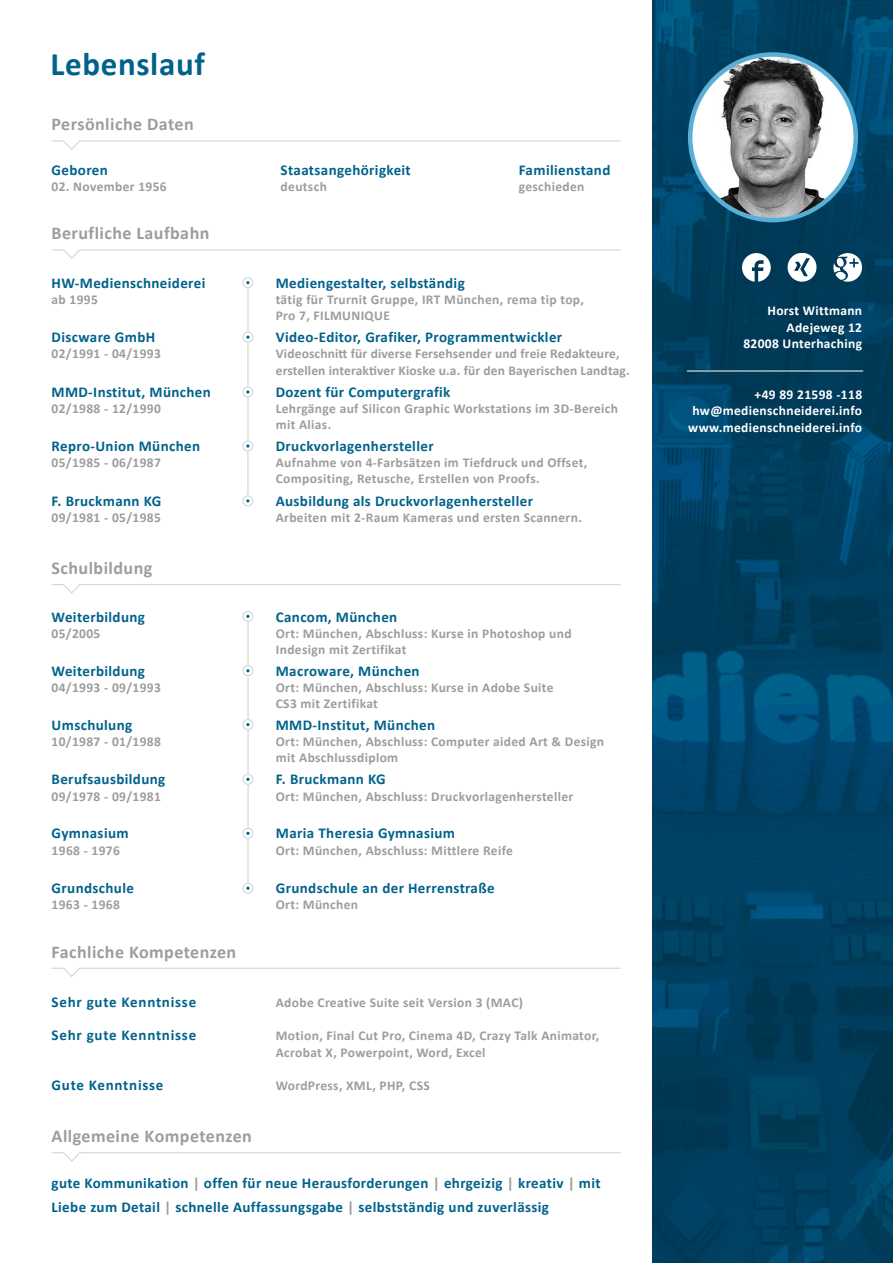
<style>
.page{position:relative;width:893px;height:1263px;background:#fff}
.page>*{position:absolute;margin:0;border:0;box-sizing:border-box;transform-origin:0 0}
.t1{font:700 33px "Calibri";letter-spacing:.02em;color:#00628b}
.t2{font:700 18px "Calibri";letter-spacing:.025em;color:#9d9d9c}
.t3{font:700 15px/24px "Calibri";letter-spacing:.025em;color:#00628b}
.t4{font:700 15px "Calibri";letter-spacing:.05em;color:#00628b}
.t5{font:700 13.5px/16.2px "Calibri";letter-spacing:.025em;color:#9d9d9c}
.t6{font:700 13.5px/16.2px "Calibri";letter-spacing:.025em;color:#fff;text-align:right}
.s1{color:#9d9d9c}
</style>
<div class="page">
<img style="left:653px;top:0;width:240px;height:1263px">
<img style="left:690px;top:56px;width:166px;height:164px">
<div style="left:688px;top:52px;width:170px;height:170px;border:4px solid #5aafd7;border-radius:50%"></div>
<svg style="left:833px;top:253px;width:29px;height:29px"></svg>
<svg style="left:742px;top:253px;width:29px;height:29px"></svg>
<svg style="left:788px;top:253px;width:28px;height:29px"></svg>
<hr style="left:687px;top:371px;width:176px;height:1px;background:#fff">
<div style="left:243px;top:277px;width:10px;height:11px;border:1px solid #d0d0d0;border-radius:50%"></div>
<div style="left:243px;top:332px;width:10px;height:10px;border:1px solid #d0d0d0;border-radius:50%"></div>
<div style="left:243px;top:387px;width:10px;height:10px;border:1px solid #d0d0d0;border-radius:50%"></div>
<div style="left:243px;top:774px;width:10px;height:11px;border:1px solid #d0d0d0;border-radius:50%"></div>
<div style="left:243px;top:719px;width:10px;height:11px;border:1px solid #d0d0d0;border-radius:50%"></div>
<div style="left:243px;top:665px;width:10px;height:11px;border:1px solid #d0d0d0;border-radius:50%"></div>
<div style="left:243px;top:611px;width:10px;height:11px;border:1px solid #d0d0d0;border-radius:50%"></div>
<div style="left:243px;top:441px;width:10px;height:10px;border:1px solid #d0d0d0;border-radius:50%"></div>
<div style="left:243px;top:828px;width:10px;height:11px;border:1px solid #d0d0d0;border-radius:50%"></div>
<div style="left:243px;top:496px;width:10px;height:10px;border:1px solid #d0d0d0;border-radius:50%"></div>
<div style="left:243px;top:883px;width:10px;height:10px;border:1px solid #d0d0d0;border-radius:50%"></div>
<svg style="left:246px;top:778px;width:4px;height:3px"></svg>
<svg style="left:246px;top:723px;width:4px;height:3px"></svg>
<svg style="left:246px;top:615px;width:4px;height:3px"></svg>
<svg style="left:246px;top:832px;width:4px;height:3px"></svg>
<svg style="left:246px;top:886px;width:4px;height:4px"></svg>
<svg style="left:51px;top:140px;width:570px;height:10px"></svg>
<svg style="left:51px;top:249px;width:570px;height:10px"></svg>
<svg style="left:51px;top:584px;width:570px;height:10px"></svg>
<svg style="left:51px;top:967px;width:570px;height:10px"></svg>
<svg style="left:52px;top:1152px;width:569px;height:10px"></svg>
<hr style="left:248px;top:288px;width:1px;height:44px;background:#d0d0d0">
<hr style="left:248px;top:342px;width:1px;height:45px;background:#d0d0d0">
<hr style="left:248px;top:396px;width:1px;height:45px;background:#d0d0d0">
<hr style="left:248px;top:784px;width:1px;height:44px;background:#d0d0d0">
<hr style="left:248px;top:729px;width:1px;height:45px;background:#d0d0d0">
<hr style="left:248px;top:675px;width:1px;height:45px;background:#d0d0d0">
<hr style="left:248px;top:621px;width:1px;height:45px;background:#d0d0d0">
<hr style="left:248px;top:451px;width:1px;height:45px;background:#d0d0d0">
<hr style="left:248px;top:839px;width:1px;height:44px;background:#d0d0d0">
<h1 class="t1" style="left:51px;top:43px;width:156px">Lebenslauf</h1>
<h2 class="t2" style="left:52px;top:113px;width:144px">Persönliche Daten</h2>
<p class="t3" style="left:52px;top:157px;width:58px">Geboren</p>
<p class="t5" style="left:52px;top:177px;width:117px">02. November 1956</p>
<h2 class="t2" style="left:52px;top:222px;width:159px">Berufliche Laufbahn</h2>
<p class="t3" style="left:52px;top:270px;width:155px">HW-Medienschneiderei</p>
<p class="t5" style="left:52px;top:291px;width:48px">ab 1995</p>
<p class="t3" style="left:52px;top:324px;width:105px">Discware GmbH</p>
<p class="t5" style="left:52px;top:345px;width:111px">02/1991 - 04/1993</p>
<p class="t3" style="left:52px;top:379px;width:161px">MMD-Institut, München</p>
<p class="t5" style="left:52px;top:400px;width:111px">02/1988 - 12/1990</p>
<p class="t3" style="left:52px;top:433px;width:150px">Repro-Union München</p>
<p class="t5" style="left:52px;top:454px;width:111px">05/1985 - 06/1987</p>
<p class="t3" style="left:52px;top:488px;width:111px">F. Bruckmann KG</p>
<p class="t5" style="left:52px;top:509px;width:111px">09/1981 - 05/1985</p>
<h2 class="t2" style="left:52px;top:557px;width:102px">Schulbildung</h2>
<p class="t3" style="left:52px;top:604px;width:95px">Weiterbildung</p>
<p class="t5" style="left:52px;top:624px;width:50px">05/2005</p>
<p class="t3" style="left:52px;top:658px;width:95px">Weiterbildung</p>
<p class="t5" style="left:52px;top:679px;width:111px">04/1993 - 09/1993</p>
<p class="t3" style="left:52px;top:712px;width:82px">Umschulung</p>
<p class="t5" style="left:52px;top:733px;width:111px">10/1987 - 01/1988</p>
<p class="t3" style="left:52px;top:767px;width:115px">Berufsausbildung</p>
<p class="t5" style="left:52px;top:787px;width:111px">09/1978 - 09/1981</p>
<p class="t3" style="left:52px;top:821px;width:79px">Gymnasium</p>
<p class="t5" style="left:52px;top:841px;width:70px">1968 - 1976</p>
<p class="t3" style="left:52px;top:875px;width:84px">Grundschule</p>
<p class="t5" style="left:52px;top:896px;width:70px">1963 - 1968</p>
<h2 class="t2" style="left:52px;top:940px;width:186px">Fachliche Kompetenzen</h2>
<p class="t4" style="left:52px;top:993px;width:146px">Sehr gute Kenntnisse</p>
<p class="t4" style="left:52px;top:1026px;width:146px">Sehr gute Kenntnisse</p>
<p class="t4" style="left:52px;top:1075px;width:113px">Gute Kenntnisse</p>
<h2 class="t2" style="left:52px;top:1125px;width:202px">Allgemeine Kompetenzen</h2>
<p class="t3" style="left:281px;top:157px;width:132px">Staatsangehörigkeit</p>
<p class="t5" style="left:281px;top:177px;width:48px">deutsch</p>
<p class="t3" style="left:519px;top:157px;width:93px">Familienstand</p>
<p class="t5" style="left:519px;top:177px;width:67px">geschieden</p>
<p class="t3" style="left:276px;top:270px;width:191px">Mediengestalter, selbständig</p>
<p class="t5" style="left:276px;top:291px;width:310px">tätig für Trurnit Gruppe, IRT München, rema tip top,<br>Pro 7, FILMUNIQUE</p>
<p class="t3" style="left:276px;top:324px;width:288px">Video-Editor, Grafiker, Programmentwickler</p>
<p class="t5" style="left:276px;top:345px;width:355px">Videoschnitt für diverse Fersehsender und freie Redakteure, erstellen interaktiver Kioske u.a. für den Bayerischen Landtag.</p>
<p class="t3" style="left:276px;top:379px;width:176px">Dozent für Computergrafik</p>
<p class="t5" style="left:276px;top:400px;width:344px">Lehrgänge auf Silicon Graphic Workstations im 3D-Bereich mit Alias.</p>
<p class="t3" style="left:276px;top:433px;width:159px">Druckvorlagenhersteller</p>
<p class="t5" style="left:276px;top:454px;width:313px">Aufnahme von 4-Farbsätzen im Tiefdruck und Offset,<br>Compositing, Retusche, Erstellen von Proofs.</p>
<p class="t3" style="left:276px;top:488px;width:259px">Ausbildung als Druckvorlagenhersteller</p>
<p class="t5" style="left:276px;top:509px;width:308px">Arbeiten mit 2-Raum Kameras und ersten Scannern.</p>
<p class="t3" style="left:276px;top:604px;width:123px">Cancom, München</p>
<p class="t5" style="left:276px;top:624px;width:297px">Ort: München, Abschluss: Kurse in Photoshop und<br>Indesign mit Zertifikat</p>
<p class="t3" style="left:276px;top:658px;width:145px">Macroware, München</p>
<p class="t5" style="left:276px;top:679px;width:279px">Ort: München, Abschluss: Kurse in Adobe Suite<br>CS3 mit Zertifikat</p>
<p class="t3" style="left:276px;top:712px;width:161px">MMD-Institut, München</p>
<p class="t5" style="left:276px;top:733px;width:330px">Ort: München, Abschluss: Computer aided Art &amp; Design mit Abschlussdiplom</p>
<p class="t3" style="left:276px;top:767px;width:111px">F. Bruckmann KG</p>
<p class="t5" style="left:276px;top:787px;width:299px">Ort: München, Abschluss: Druckvorlagenhersteller</p>
<p class="t3" style="left:276px;top:821px;width:181px">Maria Theresia Gymnasium</p>
<p class="t5" style="left:276px;top:841px;width:238px">Ort: München, Abschluss: Mittlere Reife</p>
<p class="t3" style="left:276px;top:875px;width:220px">Grundschule an der Herrenstraße</p>
<p class="t5" style="left:276px;top:896px;width:84px">Ort: München</p>
<p class="t5" style="left:276px;top:994px;width:249px">Adobe Creative Suite seit Version 3 (MAC)</p>
<p class="t5" style="left:276px;top:1027px;width:325px">Motion, Final Cut Pro, Cinema 4D, Crazy Talk Animator,<br>Acrobat X, Powerpoint, Word, Excel</p>
<p class="t5" style="left:276px;top:1076px;width:156px">WordPress, XML, PHP, CSS</p>
<p class="t3" style="left:52px;top:1171px;width:551px">gute Kommunikation <span class="s1">|</span> offen für neue Herausforderungen <span class="s1">|</span> ehrgeizig <span class="s1">|</span> kreativ <span class="s1">|</span> mit<br>Liebe zum Detail <span class="s1">|</span> schnelle Auffassungsgabe <span class="s1">|</span> selbstständig und zuverlässig</p>
<p class="t6" style="left:743px;top:302px;width:120px">Horst Wittmann<br>Adejeweg 12<br>82008 Unterhaching</p>
<p class="t6" style="left:688px;top:386px;width:175px">+49 89 21598 -118 hw@medienschneiderei.info www.medienschneiderei.info</p>
</div>
